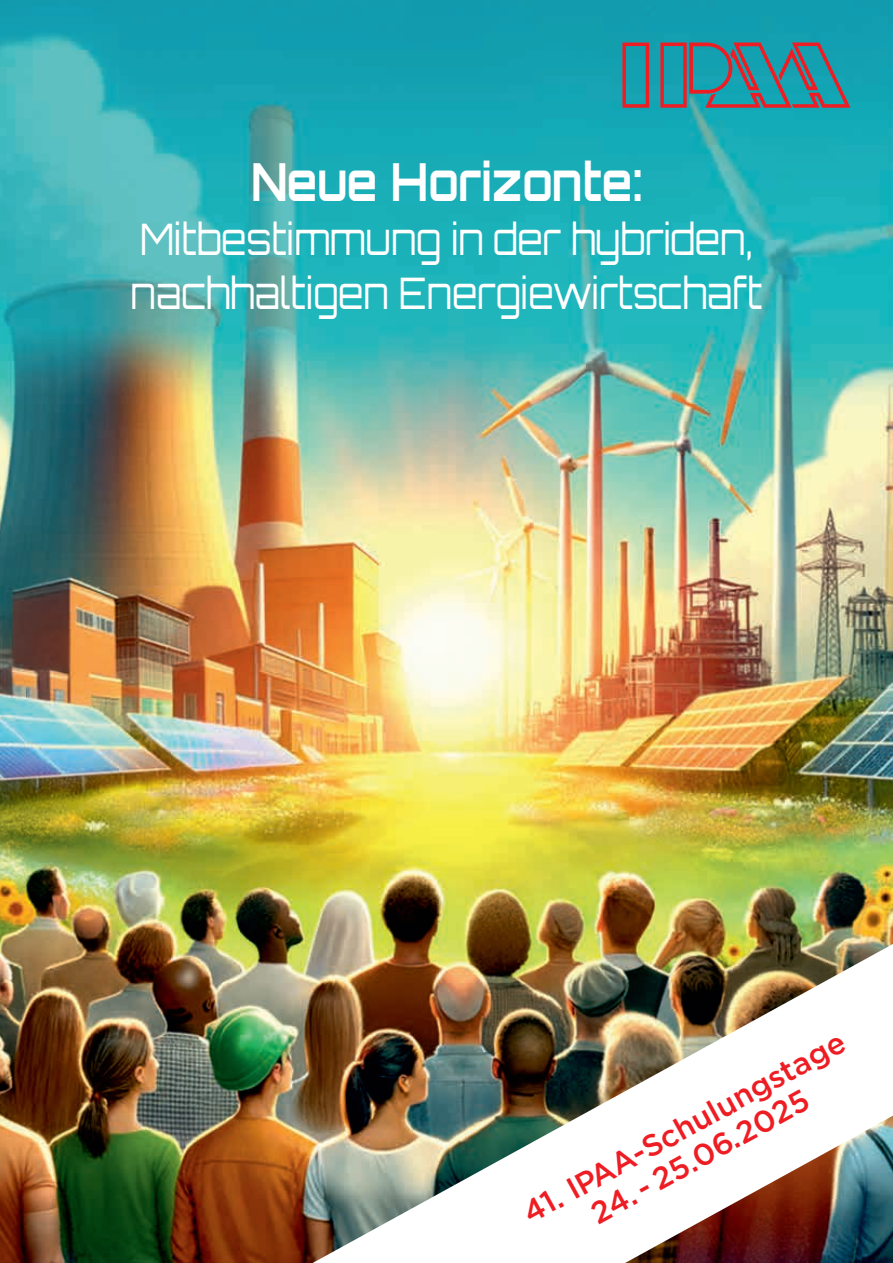
<style>
.page{position:relative;width:893px;height:1263px;background:#fff}
.page>*{position:absolute;margin:0;border:0;box-sizing:border-box;transform-origin:0 0}
.t1{font:700 52.5px "Orbitron";color:#fff;scale:.84 1}
.t2{font:300 43.5px/54px "Orbitron";color:#fff;scale:.84 1}
.t3{font:500 30.75px "Gotham";color:#ee1d23}
</style>
<div class="page">
<img style="left:0;top:0;width:893px;height:1263px">
<img style="left:313px;top:944px;width:580px;height:319px">
<svg style="left:622px;top:43px;width:27px;height:65px;background:#5b7582"></svg>
<svg style="left:660px;top:43px;width:190px;height:65px;background:#4d7f8c"></svg>
<p class="t1" style="left:251px;top:150px;width:467px">Neue Horizonte:</p>
<p class="t2" style="left:131px;top:211px;width:754px">Mitbestimmung in der hybriden, nachhaltigen Energiewirtschaft</p>
<p class="t3" style="left:516px;top:1198px;width:364px;rotate:-29deg">41. IPAA-Schulungstage</p>
<p class="t3" style="left:583px;top:1198px;width:246px;rotate:-29deg">24. - 25.06.2025</p>
</div>
